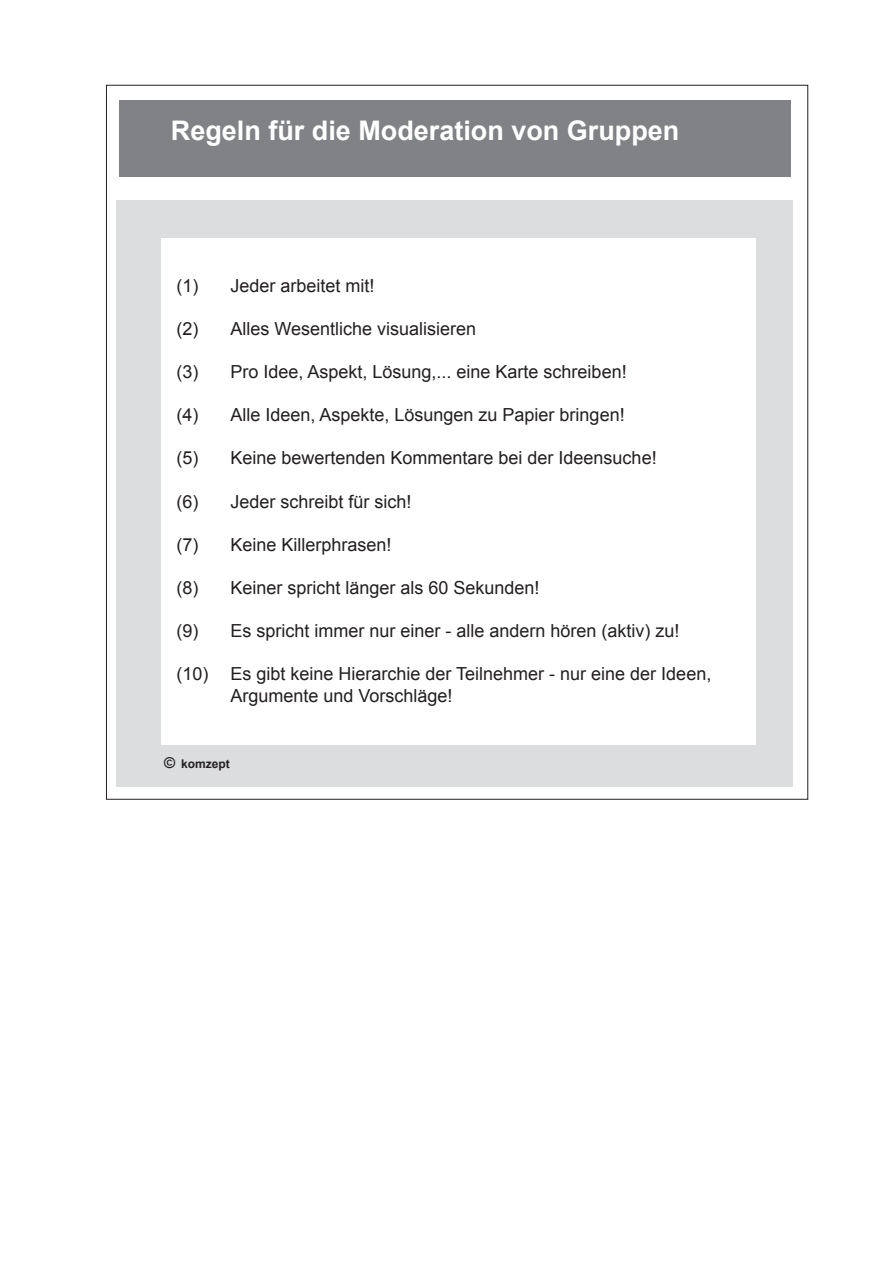
<style>
.page{position:relative;width:893px;height:1263px;background:#fff}
.page>*{position:absolute;margin:0;border:0;box-sizing:border-box;transform-origin:0 0}
.t1{font:700 27px "Arial";color:#fff}
.t2{font:18px/21.6px "Arial";color:#231f20}
.t3{font:700 12px "Arial";color:#231f20}
.s1{font-size:15px}
</style>
<div class="page">
<div style="left:117px;top:200px;width:676px;height:587px;background:#dcdddf"></div>
<div style="left:119px;top:100px;width:672px;height:76px;background:#808285"></div>
<div style="left:162px;top:238px;width:594px;height:507px;background:#fff"></div>
<h1 class="t1" style="left:171px;top:113px;width:510px">Regeln für die Moderation von Gruppen</h1>
<p class="t2" style="left:176px;top:275px;width:200px">(1) Jeder arbeitet mit!</p>
<p class="t2" style="left:176px;top:318px;width:301px">(2) Alles Wesentliche visualisieren</p>
<p class="t2" style="left:176px;top:361px;width:452px">(3) Pro Idee, Aspekt, Lösung,... eine Karte schreiben!</p>
<p class="t2" style="left:176px;top:404px;width:450px">(4) Alle Ideen, Aspekte, Lösungen zu Papier bringen!</p>
<p class="t2" style="left:176px;top:447px;width:482px">(5) Keine bewertenden Kommentare bei der Ideensuche!</p>
<p class="t2" style="left:176px;top:491px;width:237px">(6) Jeder schreibt für sich!</p>
<p class="t2" style="left:176px;top:534px;width:217px">(7) Keine Killerphrasen!</p>
<p class="t2" style="left:176px;top:577px;width:365px">(8) Keiner spricht länger als 60 Sekunden!</p>
<p class="t2" style="left:176px;top:620px;width:505px">(9) Es spricht immer nur einer - alle andern hören (aktiv) zu!</p>
<p class="t2" style="left:230px;top:663px;width:482px;text-indent:-54px">(10) Es gibt keine Hierarchie der Teilnehmer - nur eine der Ideen,<br>Argumente und Vorschläge!</p>
<p class="t3" style="left:164px;top:756px;width:67px"><span class="s1">©</span> komzept</p>
</div>
